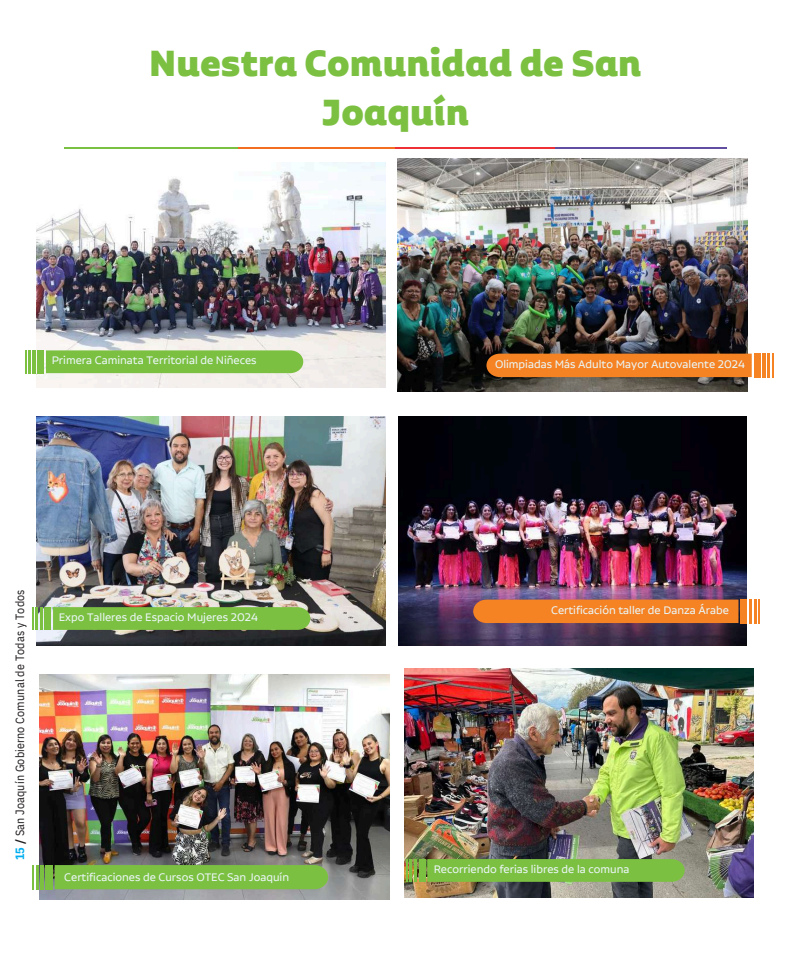
<style>
.page{position:relative;width:795px;height:964px;background:#fff}
.page>*{position:absolute;margin:0;border:0;box-sizing:border-box;transform-origin:0 0}
.t1{font:900 43.3px/49.5px "Aalto Sans Essential Alt";color:#7cc042;text-align:center}
.t2{font:13px "Aalto Sans Essential";color:#eaf6f7}
.t3{font:12px "IBM Plex Sans Cond";letter-spacing:.015em;color:#231f20}
.s1{font-weight:700;color:#00aeef}
.s2{font-weight:700}
</style>
<div class="page">
<img style="left:37px;top:163px;width:348px;height:225px">
<hr style="left:65px;top:147px;width:174px;height:2px;background:#7ac142">
<hr style="left:238px;top:147px;width:157px;height:2px;background:#f36e21">
<hr style="left:395px;top:147px;width:160px;height:2px;background:#ee3135">
<hr style="left:555px;top:147px;width:170px;height:2px;background:#624ea1">
<img style="left:37px;top:416px;width:348px;height:230px">
<svg style="left:53px;top:607px;width:257px;height:23px;background:#7cbe43"></svg>
<div style="left:45px;top:607px;width:6px;height:23px;background:#7cc042"></div>
<hr style="left:40px;top:607px;width:3px;height:23px;background:#7cc042">
<hr style="left:36px;top:607px;width:2px;height:23px;background:#7cc042">
<svg style="left:32px;top:607px;width:1px;height:23px"></svg>
<img style="left:397px;top:159px;width:350px;height:233px">
<img style="left:405px;top:668px;width:348px;height:229px">
<div style="left:46px;top:350px;width:257px;height:23px;background:#7cc042"></div>
<div style="left:38px;top:350px;width:6px;height:23px;background:#7cc042"></div>
<hr style="left:33px;top:350px;width:3px;height:23px;background:#7cc042">
<svg style="left:25px;top:350px;width:5px;height:23px"></svg>
<svg style="left:427px;top:859px;width:257px;height:23px;background:#7cbe42"></svg>
<div style="left:419px;top:859px;width:6px;height:23px;background:#7cc042"></div>
<hr style="left:414px;top:859px;width:3px;height:23px;background:#7cc042">
<svg style="left:406px;top:859px;width:5px;height:23px"></svg>
<div style="left:486px;top:354px;width:265px;height:23px;background:#f58223"></div>
<div style="left:753px;top:354px;width:6px;height:23px;background:#f58223"></div>
<hr style="left:762px;top:354px;width:2px;height:23px;background:#f58223">
<hr style="left:767px;top:354px;width:2px;height:23px;background:#f58223">
<svg style="left:772px;top:354px;width:1px;height:23px"></svg>
<img style="left:398px;top:416px;width:348px;height:230px">
<div style="left:473px;top:599px;width:265px;height:24px;background:#f58223"></div>
<div style="left:740px;top:599px;width:6px;height:24px;background:#f58223"></div>
<hr style="left:749px;top:599px;width:2px;height:24px;background:#f58223">
<hr style="left:754px;top:599px;width:2px;height:24px;background:#f58223">
<svg style="left:758px;top:599px;width:1px;height:24px"></svg>
<img style="left:39px;top:674px;width:350px;height:225px">
<div style="left:55px;top:865px;width:273px;height:24px;background:#7cc042"></div>
<div style="left:46px;top:865px;width:6px;height:24px;background:#7cc042"></div>
<hr style="left:41px;top:865px;width:3px;height:24px;background:#7cc042">
<hr style="left:36px;top:865px;width:2px;height:24px;background:#7cc042">
<svg style="left:33px;top:865px;width:1px;height:24px"></svg>
<h1 class="t1" style="left:149px;top:40px;width:493px">Nuestra Comunidad de San<br>Joaquín</h1>
<p class="t2" style="left:52px;top:352px;width:206px">Primera Caminata Territorial de Niñeces</p>
<p class="t3" style="left:12px;top:860px;width:272px;rotate:-90deg"><span class="s1">15</span> <span class="s2">/</span> San Joaquín Gobierno Comunal de Todas y Todos</p>
<p class="t2" style="left:59px;top:610px;width:200px">Expo Talleres de Espacio Mujeres 2024</p>
<p class="t2" style="left:64px;top:869px;width:226px">Certificaciones de Cursos OTEC San Joaquín</p>
<p class="t2" style="left:495px;top:356px;width:251px">Olimpiadas Más Adulto Mayor Autovalente 2024</p>
<p class="t2" style="left:551px;top:602px;width:179px">Certificación taller de Danza Árabe</p>
<p class="t2" style="left:433px;top:861px;width:197px">Recorriendo ferias libres de la comuna</p>
</div>
